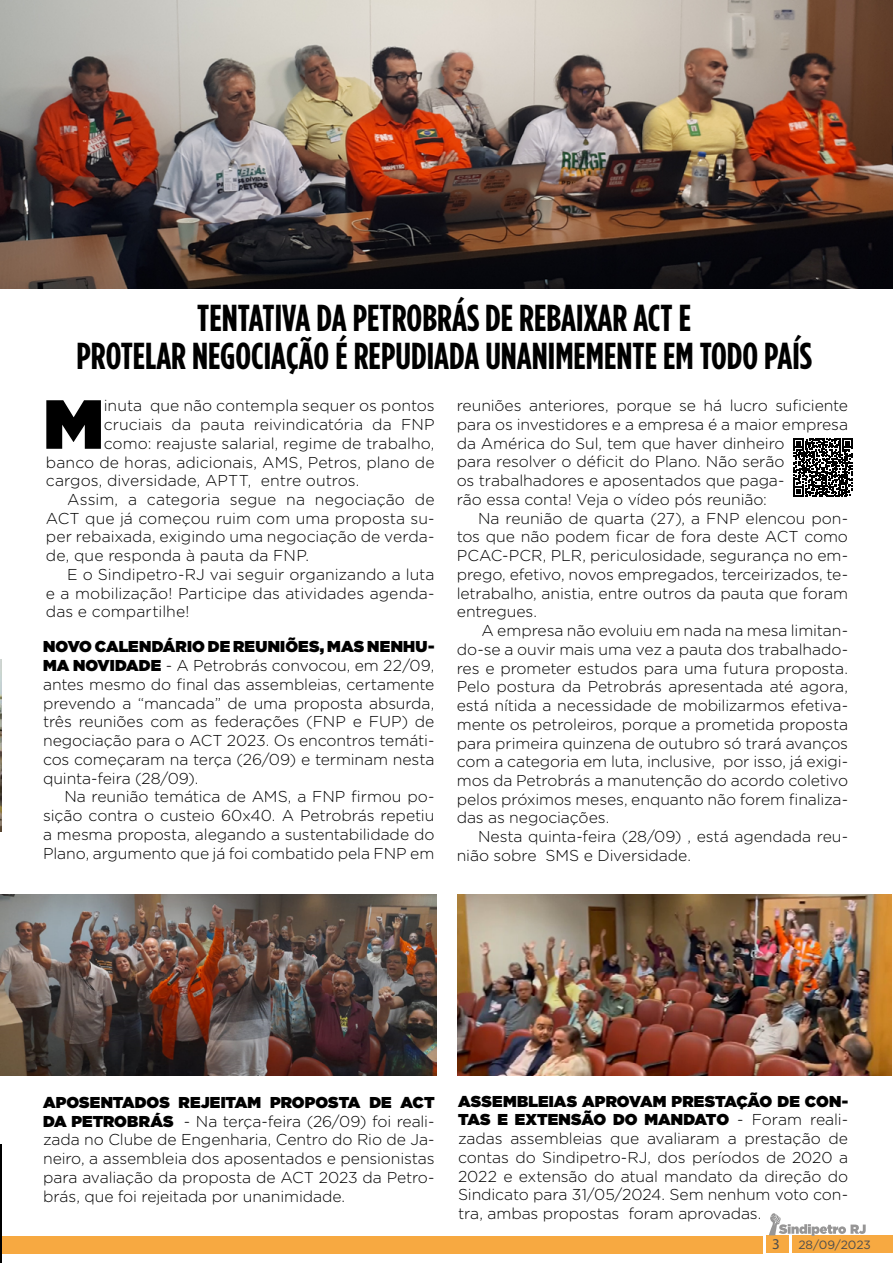
<style>
.page{position:relative;width:893px;height:1263px;background:#fff}
.page>*{position:absolute;margin:0;border:0;box-sizing:border-box;transform-origin:0 0}
.t1{font:900 69.3px "Gotham";color:#000}
.t2{font:700 37.5px/37.5px "Gotham Condensed";color:#000;text-align:center}
.t3{font:300 15.75px/18.8px "Gotham Rounded";letter-spacing:-.005em;color:#000;text-align:justify}
.t4{font:900 15.75px/18.8px "Gotham";letter-spacing:.005em;color:#000}
.t5{font:12px "Gotham";color:#4d4d4d}
.s1{font-family:"Gotham";font-weight:900}
.s2{font-family:"Gotham Rounded";font-weight:300}
.s3{font-family:"Myriad Pro";font-size:15px}
</style>
<div class="page">
<div style="left:792px;top:1235px;width:101px;height:18px;background:#f7a941"></div>
<div style="left:766px;top:1235px;width:23px;height:18px;background:#f7a941"></div>
<svg style="left:769px;top:1213px;width:97px;height:23px"></svg>
<div style="left:0;top:1236px;width:762px;height:17px;background:#f7a941"></div>
<hr style="left:0;top:1144px;width:1px;height:118px;background:#000">
<img style="left:0;top:0;width:893px;height:289px">
<img style="left:0;top:660px;width:1px;height:171px">
<img style="left:1px;top:895px;width:435px;height:181px">
<img style="left:458px;top:895px;width:433px;height:181px">
<svg style="left:794px;top:438px;width:58px;height:59px"></svg>
<h2 class="t2" style="left:76px;top:298px;width:737px">TENTATIVA DA PETROBRÁS DE REBAIXAR ACT E<br>PROTELAR NEGOCIAÇÃO É REPUDIADA UNANIMEMENTE EM TODO PAÍS</h2>
<h1 class="t1" style="left:44px;top:375px;width:62px">M</h1>
<p class="t3" style="left:104px;top:396px;width:332px">inuta que não contempla sequer os pontos</p>
<p class="t3" style="left:104px;top:414px;width:332px">cruciais da pauta reivindicatória da FNP</p>
<p class="t3" style="left:104px;top:433px;width:332px">como: reajuste salarial, regime de trabalho,</p>
<p class="t3" style="left:46px;top:452px;width:390px">banco de horas, adicionais, AMS, Petros, plano de</p>
<p class="t3" style="left:46px;top:471px;width:315px">cargos, diversidade, APTT, entre outros.</p>
<p class="t3" style="left:67px;top:489px;width:369px">Assim, a categoria segue na negociação de</p>
<p class="t3" style="left:46px;top:508px;width:390px">ACT que já começou ruim com uma proposta su-</p>
<p class="t3" style="left:46px;top:527px;width:390px">per rebaixada, exigindo uma negociação de verda-</p>
<p class="t3" style="left:46px;top:546px;width:265px">de, que responda à pauta da FNP.</p>
<p class="t3" style="left:67px;top:564px;width:369px">E o Sindipetro-RJ vai seguir organizando a luta</p>
<p class="t3" style="left:46px;top:583px;width:390px">e a mobilização! Participe das atividades agenda-</p>
<p class="t3" style="left:46px;top:602px;width:145px">das e compartilhe!</p>
<p class="t4" style="left:43px;top:637px;width:393px">NOVO CALENDÁRIO DE REUNIÕES, MAS NENHU-</p>
<p class="t3" style="left:43px;top:655px;width:393px"><span class="s1">MA NOVIDADE</span> - A Petrobrás convocou, em 22/09, antes mesmo do final das assembleias, certamente prevendo a “mancada” de uma proposta absurda, três reuniões com as federações (FNP e FUP) de negociação para o ACT 2023. Os encontros temáti&shy;cos começaram na terça (26/09) e terminam nesta quinta-feira (28/09).</p>
<p class="t3" style="left:43px;top:787px;width:393px;text-indent:21px">Na reunião temática de AMS, a FNP firmou po&shy;sição contra o custeio 60x40. A Petrobrás repetiu a mesma proposta, alegando a sustentabilidade do Plano, argumento que já foi combatido pela FNP em</p>
<p class="t3" style="left:457px;top:395px;width:393px;text-align:left">reuniões anteriores, porque se há lucro suficiente para os investidores e a empresa é a maior empresa da América do Sul, tem que haver dinheiro<br>para resolver o déficit do Plano. Não serão<br>os trabalhadores e aposentados que paga-<br>rão essa conta! Veja o vídeo pós reunião:</p>
<p class="t3" style="left:457px;top:508px;width:393px;text-indent:21px">Na reunião de quarta (27), a FNP elencou pon&shy;tos que não podem ficar de fora deste ACT como PCAC-PCR, PLR, periculosidade, segurança no em&shy;prego, efetivo, novos empregados, terceirizados, te&shy;letrabalho, anistia, entre outros da pauta que foram entregues.</p>
<p class="t3" style="left:457px;top:620px;width:393px;text-indent:25px">A empresa não evoluiu em nada na mesa limitan&shy;do-se a ouvir mais uma vez a pauta dos trabalhado&shy;res e prometer estudos para uma futura proposta.<br>Pelo postura da Petrobrás apresentada até agora, está nítida a necessidade de mobilizarmos efetiva&shy;mente os petroleiros, porque a prometida proposta para primeira quinzena de outubro só trará avanços com a categoria em luta, inclusive, por isso, já exigi&shy;mos da Petrobrás a manutenção do acordo coletivo pelos próximos meses, enquanto não forem finaliza&shy;das as negociações.</p>
<p class="t3" style="left:457px;top:826px;width:393px;text-indent:21px">Nesta quinta-feira (28/09) , está agendada reu&shy;nião sobre SMS e Diversidade.</p>
<p class="t4" style="left:43px;top:1093px;width:393px">APOSENTADOS REJEITAM PROPOSTA DE ACT</p>
<p class="t3" style="left:43px;top:1111px;width:393px"><span class="s1">DA PETROBRÁS</span> - Na terça-feira (26/09) foi reali&shy;zada no Clube de Engenharia, Centro do Rio de Ja&shy;neiro, a assembleia dos aposentados e pensionistas para avaliação da proposta de ACT 2023 da Petro&shy;brás, que foi rejeitada por unanimidade.</p>
<p class="t4" style="left:458px;top:1091px;width:392px">ASSEMBLEIAS APROVAM PRESTAÇÃO DE CON-<br>TAS E EXTENSÃO DO MANDATO <span class="s2">- Foram reali-</span></p>
<p class="t3" style="left:458px;top:1128px;width:392px">zadas assembleias que avaliaram a prestação de contas do Sindipetro-RJ, dos períodos de 2020 a 2022 e extensão do atual mandato da direção do Sindicato para 31/05/2024. Sem nenhum voto con&shy;tra, ambas propostas foram aprovadas.</p>
<p class="t5" style="left:772px;top:1238px;width:100px"><span class="s3">3</span> 28/09/2023</p>
</div>
